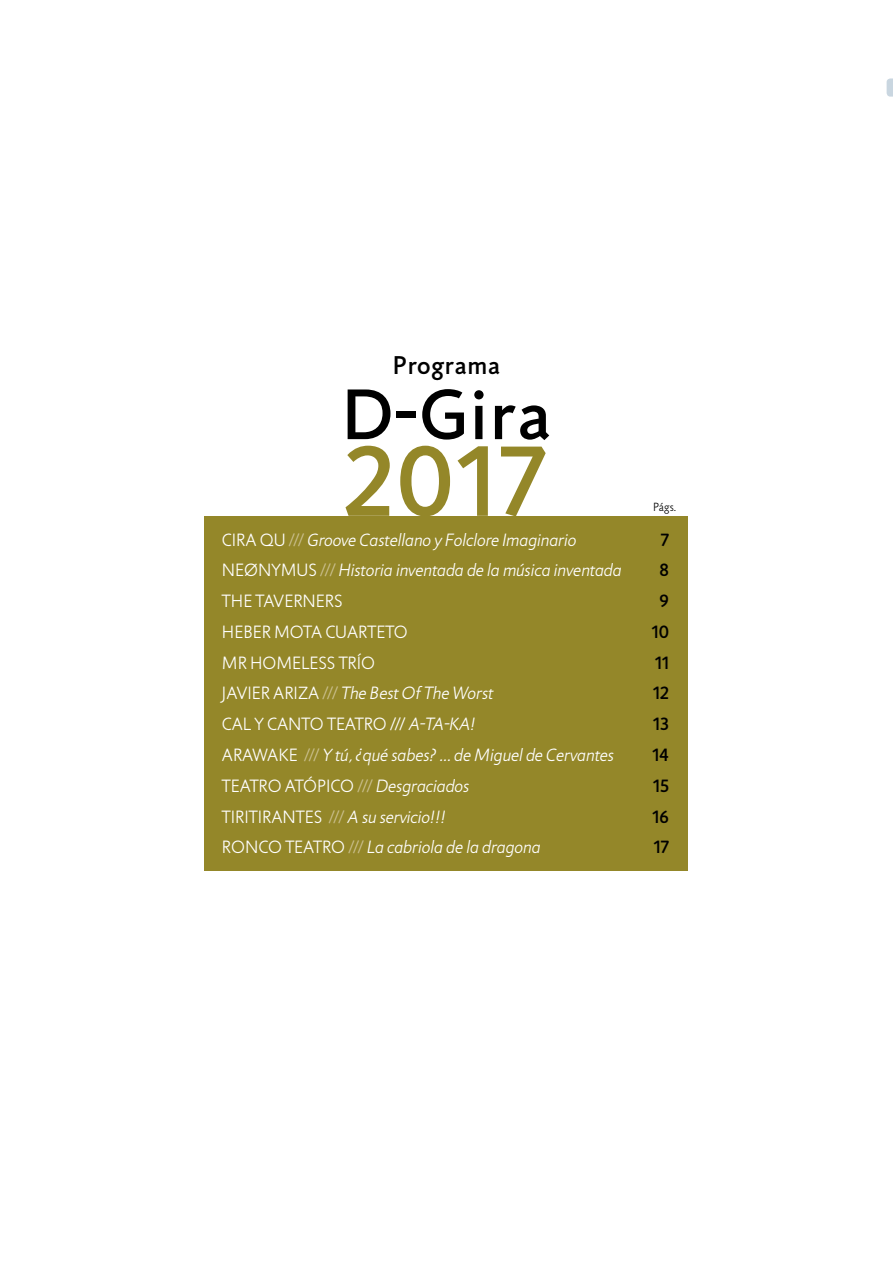
<style>
.page{position:relative;width:893px;height:1263px;background:#fff}
.page>*{position:absolute;margin:0;border:0;box-sizing:border-box;transform-origin:0 0}
.t1{font:500 101.1px "Jigsaw";color:#948729}
.t2{font:500 72.15px "Jigsaw";color:#000}
.t3{font:500 25.95px "Jigsaw";letter-spacing:.03em;color:#000}
.t4{font:italic 300 18px "Jigsaw";color:#fff}
.t5{font:300 18px "Jigsaw";color:#fff}
.t6{font:500 18px "Jigsaw";color:#000}
.t7{font:300 12px "Jigsaw";color:#000}
.s1{font-style:normal}
.s2{font-style:normal;color:#cbc08f}
.s3{font-style:italic}
.s4{color:#cbc08f}
</style>
<div class="page">
<svg style="left:887px;top:78px;width:6px;height:19px"></svg>
<div style="left:205px;top:516px;width:483px;height:354px;background:#948729"></div>
<h3 class="t3" style="left:393px;top:349px;width:109px">Programa</h3>
<h2 class="t2" style="left:342px;top:372px;width:210px">D-Gira</h2>
<h1 class="t1" style="left:342px;top:422px;width:205px">2017</h1>
<p class="t7" style="left:653px;top:500px;width:25px">Págs.</p>
<p class="t4" style="left:222px;top:529px;width:356px"><span class="s1">CIRA QU</span> <span class="s2">///</span> Groove Castellano y Folclore Imaginario</p>
<p class="t6" style="left:661px;top:529px;width:10px">7</p>
<p class="t4" style="left:222px;top:560px;width:401px"><span class="s1">NEØNYMUS</span> <span class="s2">///</span> Historia inventada de la música inventada</p>
<p class="t6" style="left:659px;top:560px;width:11px">8</p>
<p class="t5" style="left:222px;top:591px;width:122px">THE TAVERNERS</p>
<p class="t6" style="left:660px;top:590px;width:11px">9</p>
<p class="t5" style="left:222px;top:622px;width:187px">HEBER MOTA CUARTETO</p>
<p class="t6" style="left:652px;top:621px;width:19px">10</p>
<p class="t5" style="left:222px;top:652px;width:155px">MR HOMELESS TRÍO</p>
<p class="t6" style="left:655px;top:652px;width:15px">11</p>
<p class="t4" style="left:222px;top:683px;width:273px"><span class="s1">JAVIER ARIZA</span> <span class="s2">///</span> The Best Of The Worst</p>
<p class="t6" style="left:653px;top:683px;width:18px">12</p>
<p class="t5" style="left:222px;top:714px;width:255px">CAL Y CANTO TEATRO /// <span class="s3">A-TA-KA!</span></p>
<p class="t6" style="left:653px;top:713px;width:17px">13</p>
<p class="t4" style="left:222px;top:745px;width:393px"><span class="s1">ARAWAKE</span> <span class="s2">///</span> Y tú, ¿qué sabes? … de Miguel de Cervantes</p>
<p class="t6" style="left:652px;top:744px;width:18px">14</p>
<p class="t5" style="left:222px;top:775px;width:249px">TEATRO ATÓPICO <span class="s4">///</span> <span class="s3">Desgraciados</span></p>
<p class="t6" style="left:653px;top:775px;width:17px">15</p>
<p class="t4" style="left:222px;top:806px;width:225px"><span class="s1">TIRITIRANTES</span> <span class="s2">///</span> A su servicio!!!</p>
<p class="t6" style="left:653px;top:806px;width:18px">16</p>
<p class="t4" style="left:222px;top:837px;width:320px"><span class="s1">RONCO TEATRO</span> <span class="s2">///</span> La cabriola de la dragona</p>
<p class="t6" style="left:654px;top:836px;width:17px">17</p>
</div>
